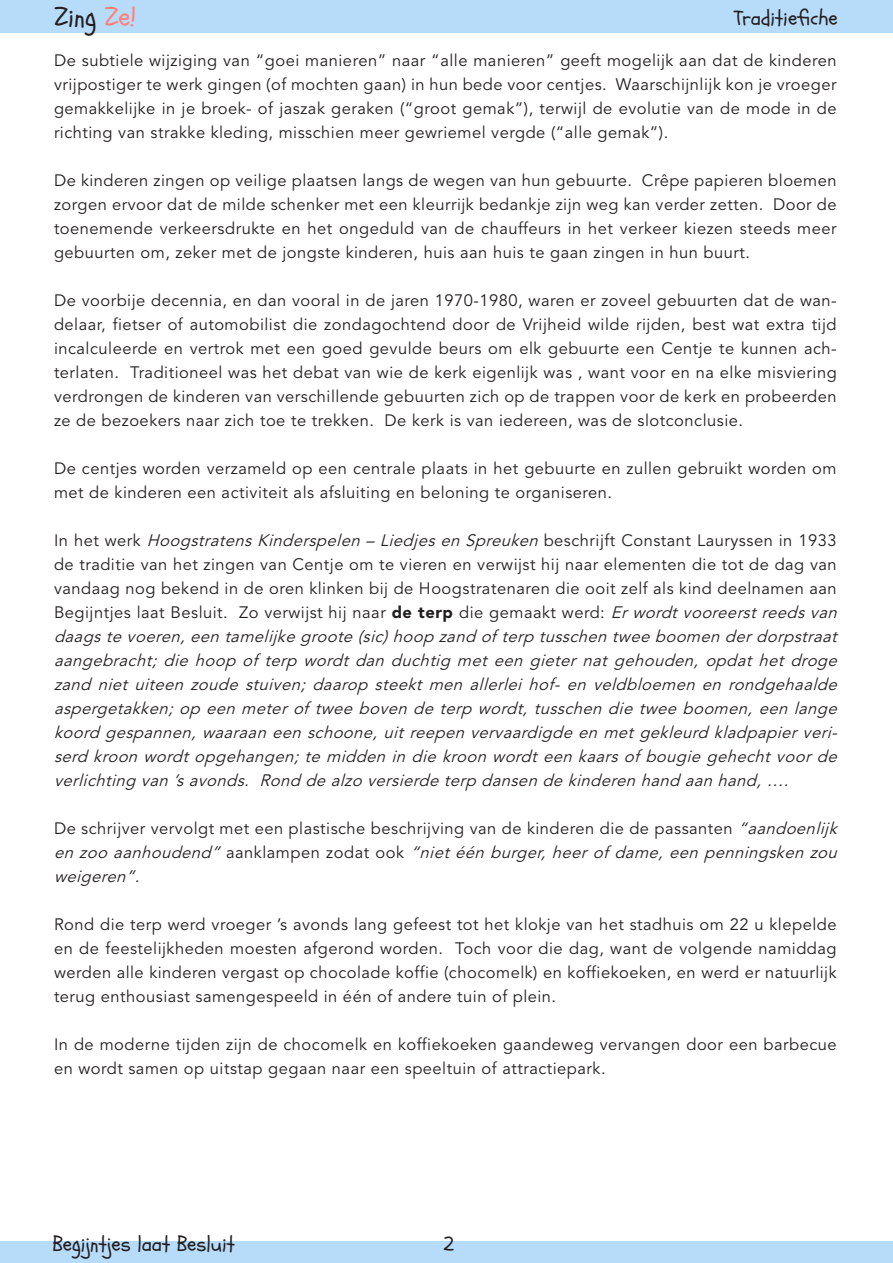
<style>
.page{position:relative;width:893px;height:1263px;background:#fff}
.page>*{position:absolute;margin:0;border:0;box-sizing:border-box;transform-origin:0 0}
.t1{font:27px "Schoolbell";color:#231f20}
.t2{font:21px "Schoolbell";color:#231f20}
.t3{font:16.5px/24px "Avenir LT Std";letter-spacing:.03em;color:#231f20;text-align:justify}
.t4{font:italic 16.5px/24px "Avenir LT Std";color:#231f20}
.s1{color:#fd817b}
.s2{font-style:normal}
.s3{font-weight:900;font-style:normal}
.s4{font-style:italic}
</style>
<div class="page">
<div style="left:0;top:0;width:893px;height:33px;background:#b7dcfa"></div>
<div style="left:0;top:1241px;width:893px;height:22px;background:#b7dcfa"></div>
<p class="t1" style="left:54px;top:-1px;width:84px">Zing <span class="s1">Ze!</span></p>
<p class="t2" style="left:734px;top:4px;width:105px">Traditiefiche</p>
<p class="t3" style="left:54px;top:48px;width:784px">De subtiele wijziging van “goei manieren” naar “alle manieren” geeft mogelijk aan dat de kinderen vrijpostiger te werk gingen (of mochten gaan) in hun bede voor centjes. Waarschijnlijk kon je vroeger gemakkelijke in je broek- of jaszak geraken (“groot gemak”), terwijl de evolutie van de mode in de richting van strakke kleding, misschien meer gewriemel vergde (“alle gemak”).</p>
<p class="t3" style="left:54px;top:168px;width:784px">De kinderen zingen op veilige plaatsen langs de wegen van hun gebuurte. Crêpe papieren bloemen zorgen ervoor dat de milde schenker met een kleurrijk bedankje zijn weg kan verder zetten. Door de toenemende verkeersdrukte en het ongeduld van de chauffeurs in het verkeer kiezen steeds meer gebuurten om, zeker met de jongste kinderen, huis aan huis te gaan zingen in hun buurt.</p>
<p class="t3" style="left:54px;top:288px;width:784px">De voorbije decennia, en dan vooral in de jaren 1970-1980, waren er zoveel gebuurten dat de wan&shy;delaar, fietser of automobilist die zondagochtend door de Vrijheid wilde rijden, best wat extra tijd incalculeerde en vertrok met een goed gevulde beurs om elk gebuurte een Centje te kunnen ach&shy;terlaten. Traditioneel was het debat van wie de kerk eigenlijk was , want voor en na elke misviering verdrongen de kinderen van verschillende gebuurten zich op de trappen voor de kerk en probeerden ze de bezoekers naar zich toe te trekken. De kerk is van iedereen, was de slotconclusie.</p>
<p class="t3" style="left:54px;top:456px;width:784px">De centjes worden verzameld op een centrale plaats in het gebuurte en zullen gebruikt worden om met de kinderen een activiteit als afsluiting en beloning te organiseren.</p>
<p class="t4" style="left:54px;top:528px;width:790px"><span class="s2">I n h e t w e r k</span> HoogstratensKinderspelen –Liedjesen Spreuken <span class="s2">b e s c h r i j ft C o n s t a n t L a u ry s s e n i n 1 9 3 3 de traditie van het zingen van Centje om te vieren en verwijst hij naar elementen die tot de dag van vandaag nog bekend in de oren klinken bij de Hoogstratenaren die ooit zelf als kind deelnamen aan Begijntjes laat Besluit. Zo verwijst hij naar</span> <span class="s3">de terp</span> <span class="s2">die gemaakt werd:</span> Erwordtvooreerstreedsvan daagste voeren,een tamelijke groote (sic)hoop zand of terp tusschen twee boomen derdorpstraat aangebracht; die hoop of terp wordt dan duchtig met een gieter nat gehouden, opdat het droge zand niet uiteen zoude stuiven; daarop steekt men allerlei hof- en veldbloemen en rondgehaalde aspergetakken; op een meter of twee boven de terp wordt, tusschen die twee boomen, een lange koord gespannen,waaraan een schoone,uitreepen vervaardigde en metgekleurd kladpapierveri&shy;serd kroon wordt opgehangen; te midden in die kroon wordt een kaars of bougie gehecht voor de verlichting van ’savonds. Rond de alzo versierde terp dansen de kinderen hand aan hand,….</p>
<p class="t3" style="left:54px;top:816px;width:789px">De schrijver vervolgt met een plastische beschrijving van de kinderen die de passanten <span class="s4">“aandoenlijk en zoo aanhoudend”</span> a a n k l a m p e n z o d a t o o k <span class="s4">“niet één burger, heer of dame, een penningsken zou weigeren”.</span></p>
<p class="t3" style="left:54px;top:912px;width:784px">Rond die terp werd vroeger ’s avonds lang gefeest tot het klokje van het stadhuis om 22 u klepelde en de feestelijkheden moesten afgerond worden. Toch voor die dag, want de volgende namiddag werden alle kinderen vergast op chocolade koffie (chocomelk) en koffiekoeken, en werd er natuurlijk terug enthousiast samengespeeld in één of andere tuin of plein.</p>
<p class="t3" style="left:54px;top:1032px;width:784px">In de moderne tijden zijn de chocomelk en koffiekoeken gaandeweg vervangen door een barbecue en wordt samen op uitstap gegaan naar een speeltuin of attractiepark.</p>
<p class="t2" style="left:52px;top:1230px;width:184px">Begijntjes laat Besluit</p>
<p class="t2" style="left:444px;top:1230px;width:12px">2</p>
</div>
